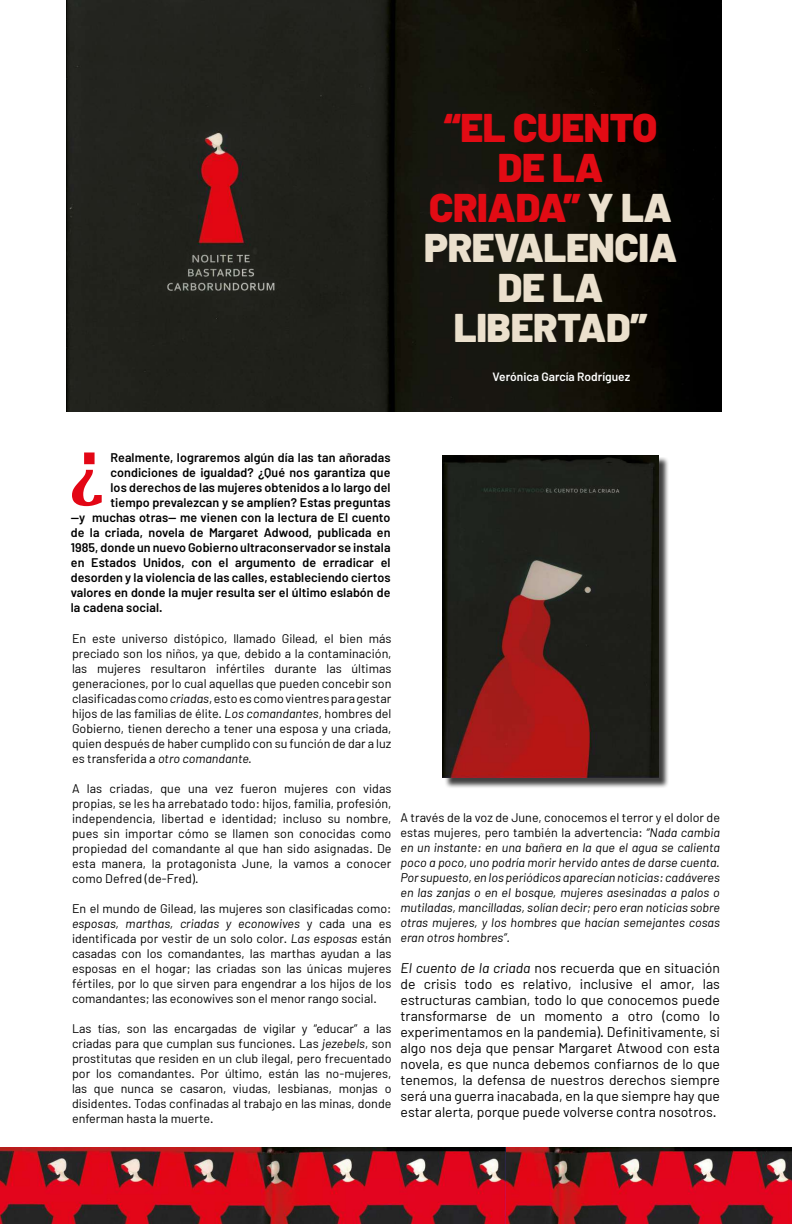
<style>
.page{position:relative;width:792px;height:1224px;background:#fff}
.page>*{position:absolute;margin:0;border:0;box-sizing:border-box;transform-origin:0 0}
.t1{font:700 79.5px "Cambria";color:#e30615}
.t2{font:900 40px/40px "Barlow";letter-spacing:-.01em;color:#ebe0cd;text-align:center}
.t3{font:14px/16px "Barlow";color:#000;text-align:justify}
.t4{font:12.5px/15px "Barlow";color:#000;text-align:justify}
.t5{font:600 12.5px "Barlow";letter-spacing:.005em;color:#000}
.t6{font:italic 12.5px/15px "Barlow";color:#000;text-align:justify}
.t7{font:600 12px "Barlow";color:#fff}
.s1{color:#e20b14}
.s2{font-style:italic}
.s3{font-style:normal}
</style>
<div class="page">
<img style="left:66px;top:0;width:655px;height:411px">
<div style="left:444px;top:457px;width:225px;height:332px;background:#000;opacity:.75"></div>
<img style="left:443px;top:455px;width:215px;height:323px">
<img style="left:506px;top:1148px;width:286px;height:76px">
<img style="left:0;top:1148px;width:506px;height:76px">
<h2 class="t2" style="left:424px;top:108px;width:255px"><span class="s1">“EL CUENTO<br>DE LA<br>CRIADA”</span> Y LA<br>PREVALENCIA<br>DE LA<br>LIBERTAD”</h2>
<p class="t7" style="left:493px;top:369px;width:139px">Verónica García Rodríguez</p>
<h1 class="t1" style="left:69px;top:408px;width:37px">¿</h1>
<p class="t5" style="left:111px;top:450px;width:282px">Realmente, lograremos algún día las tan añoradas</p>
<p class="t5" style="left:111px;top:465px;width:281px">condiciones de igualdad? ¿Qué nos garantiza que</p>
<p class="t5" style="left:111px;top:480px;width:281px">los derechos de las mujeres obtenidos a lo largo del</p>
<p class="t5" style="left:111px;top:495px;width:281px">tiempo prevalezcan y se amplíen? Estas preguntas</p>
<p class="t5" style="left:71px;top:510px;width:321px">—y muchas otras— me vienen con la lectura de El cuento</p>
<p class="t5" style="left:71px;top:525px;width:321px">de la criada, novela de Margaret Adwood, publicada en</p>
<p class="t5" style="left:71px;top:540px;width:321px">1985, donde un nuevo Gobierno ultraconservador se instala</p>
<p class="t5" style="left:71px;top:555px;width:321px">en Estados Unidos, con el argumento de erradicar el</p>
<p class="t5" style="left:71px;top:570px;width:321px">desorden y la violencia de las calles, estableciendo ciertos</p>
<p class="t5" style="left:71px;top:585px;width:321px">valores en donde la mujer resulta ser el último eslabón de</p>
<p class="t5" style="left:71px;top:600px;width:93px">la cadena social.</p>
<p class="t4" style="left:72px;top:631px;width:321px">En este universo distópico, llamado Gilead, el bien más preciado son los niños, ya que, debido a la contaminación, las mujeres resultaron infértiles durante las últimas generaciones, por lo cual aquellas que pueden concebir son clasificadas como <span class="s2">criadas</span>, esto es como vientres para gestar hijos de las familias de élite. <span class="s2">Los comandantes</span>, hombres del Gobierno, tienen derecho a tener una esposa y una criada, quien después de haber cumplido con su función de dar a luz es transferida a <span class="s2">otro comandante.</span></p>
<p class="t4" style="left:72px;top:781px;width:321px">A las criadas, que una vez fueron mujeres con vidas propias, se les ha arrebatado todo: hijos, familia, profesión, independencia, libertad e identidad; incluso su nombre, pues sin importar cómo se llamen son conocidas como propiedad del comandante al que han sido asignadas. De esta manera, la protagonista June, la vamos a conocer como Defred (de-Fred).</p>
<p class="t4" style="left:72px;top:901px;width:321px">En el mundo de Gilead, las mujeres son clasificadas como: <span class="s2">esposas, marthas, criadas y econowives</span> y cada una es identificada por vestir de un solo color. <span class="s2">Las esposas</span> están casadas con los comandantes, las marthas ayudan a las esposas en el hogar; las criadas son las únicas mujeres fértiles, por lo que sirven para engendrar a los hijos de los comandantes; las econowives son el menor rango social.</p>
<p class="t4" style="left:72px;top:1021px;width:321px">Las tías, son las encargadas de vigilar y “educar” a las criadas para que cumplan sus funciones. Las <span class="s2">jezebels</span>, son prostitutas que residen en un club ilegal, pero frecuentado por los comandantes. Por último, están las no-mujeres, las que nunca se casaron, viudas, lesbianas, monjas o disidentes. Todas confinadas al trabajo en las minas, donde enferman hasta la muerte.</p>
<p class="t6" style="left:401px;top:810px;width:321px"><span class="s3">A través de la voz de June, conocemos el terror y el dolor de estas mujeres, pero también la advertencia:</span> “Nada cambia en un instante: en una bañera en la que el agua se calienta poco a poco, uno podría morir hervido antes de darse cuenta.<br>Por supuesto, en los periódicos aparecían noticias: cadáveres en las zanjas o en el bosque, mujeres asesinadas a palos o mutiladas, mancilladas, solían decir; pero eran noticias sobre otras mujeres, y los hombres que hacían semejantes cosas eran otros hombres”.</p>
<p class="t3" style="left:401px;top:960px;width:321px"><span class="s2">El cuento de la criada</span> nos recuerda que en situación de crisis todo es relativo, inclusive el amor, las estructuras cambian, todo lo que conocemos puede transformarse de un momento a otro (como lo experimentamos en la pandemia). Definitivamente, si algo nos deja que pensar Margaret Atwood con esta novela, es que nunca debemos confiarnos de lo que tenemos, la defensa de nuestros derechos siempre será una guerra inacabada, en la que siempre hay que estar alerta, porque puede volverse contra nosotros.</p>
</div>
